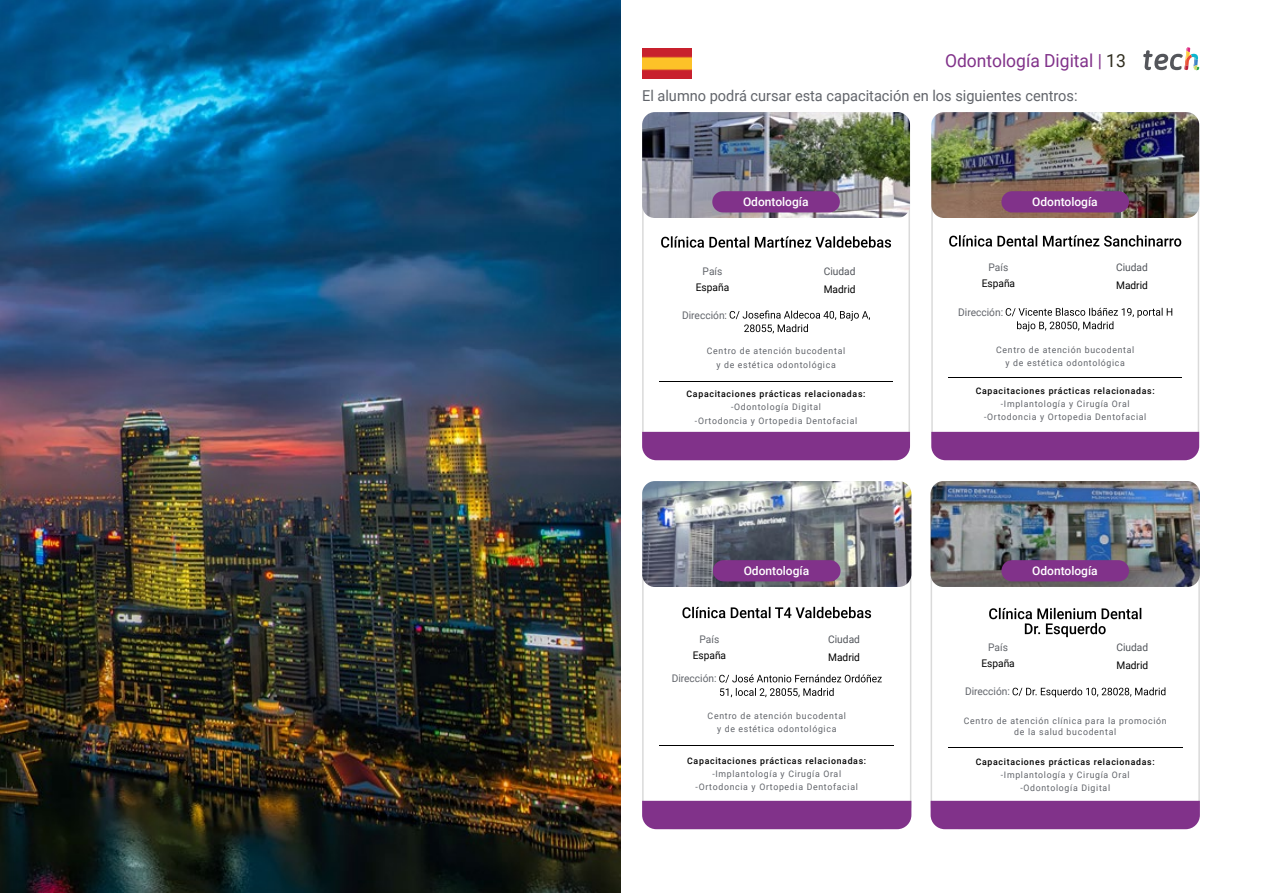
<style>
.page{position:relative;width:1263px;height:893px;background:#fff}
.page>*{position:absolute;margin:0;border:0;box-sizing:border-box;transform-origin:0 0}
.t1{font:18px "Roboto";color:#81328a}
.t2{font:15px "Roboto";color:#61646a}
.t3{font:500 12px "Roboto";color:#fff}
.t4{font:10.5px "Roboto";color:#61646a}
.t5{font:10.5px "Roboto";color:#000}
.t6{font:10.5px "Roboto";color:#52555b}
.t7{font:9px/13.2px "Roboto";letter-spacing:.08em;color:#61646a;text-align:center}
.t8{font:500 9px "Roboto";letter-spacing:.08em;color:#000}
.s1{color:#312e20}
</style>
<div class="page">
<svg style="left:1143px;top:47px;width:56px;height:24px"></svg>
<img style="left:643px;top:49px;width:49px;height:30px">
<img style="left:0;top:0;width:621px;height:893px">
<svg style="left:642px;top:151px;width:269px;height:310px"></svg>
<img style="left:642px;top:112px;width:268px;height:106px">
<div style="left:712px;top:191px;width:128px;height:21px;background:#81328a;border-radius:11px"></div>
<div style="left:642px;top:432px;width:268px;height:28px;background:#81328a"></div>
<hr style="left:659px;top:381px;width:234px;height:1px;background:#000">
<svg style="left:661px;top:236px;width:230px;height:12px"></svg>
<svg style="left:730px;top:311px;width:140px;height:22px"></svg>
<svg style="left:931px;top:123px;width:269px;height:338px"></svg>
<img style="left:931px;top:112px;width:268px;height:106px">
<div style="left:1001px;top:191px;width:128px;height:21px;background:#81328a;border-radius:11px"></div>
<div style="left:931px;top:432px;width:268px;height:28px;background:#81328a"></div>
<hr style="left:948px;top:377px;width:234px;height:1px;background:#000">
<svg style="left:949px;top:235px;width:232px;height:12px"></svg>
<svg style="left:1006px;top:308px;width:166px;height:23px"></svg>
<svg style="left:642px;top:491px;width:270px;height:339px"></svg>
<img style="left:642px;top:481px;width:269px;height:106px">
<div style="left:713px;top:560px;width:127px;height:21px;background:#81328a;border-radius:11px"></div>
<div style="left:642px;top:801px;width:269px;height:28px;background:#81328a"></div>
<hr style="left:659px;top:745px;width:235px;height:1px;background:#000">
<svg style="left:682px;top:607px;width:189px;height:11px"></svg>
<svg style="left:719px;top:674px;width:163px;height:23px"></svg>
<svg style="left:930px;top:587px;width:270px;height:243px"></svg>
<img style="left:930px;top:481px;width:270px;height:106px">
<div style="left:1001px;top:560px;width:128px;height:21px;background:#81328a;border-radius:11px"></div>
<div style="left:930px;top:801px;width:270px;height:28px;background:#81328a"></div>
<hr style="left:948px;top:747px;width:235px;height:1px;background:#000">
<svg style="left:989px;top:608px;width:152px;height:29px"></svg>
<svg style="left:1012px;top:687px;width:153px;height:10px"></svg>
<h1 class="t1" style="left:945px;top:48px;width:182px">Odontología Digital | <span class="s1">13</span></h1>
<h2 class="t2" style="left:642px;top:85px;width:437px">El alumno podrá cursar esta capacitación en los siguientes centros:</h2>
<h3 class="t3" style="left:743px;top:194px;width:67px">Odontología</h3>
<p class="t4" style="left:703px;top:264px;width:21px">País</p>
<p class="t5" style="left:696px;top:280px;width:35px">España</p>
<p class="t6" style="left:824px;top:264px;width:33px">Ciudad</p>
<p class="t5" style="left:824px;top:282px;width:33px">Madrid</p>
<p class="t4" style="left:682px;top:307px;width:46px">Dirección:</p>
<p class="t7" style="left:707px;top:344px;width:140px">Centro de atención bucodental y de estética odontológica</p>
<p class="t8" style="left:686px;top:388px;width:180px">Capacitaciones prácticas relacionadas:</p>
<p class="t7" style="left:695px;top:400px;width:164px">-Odontología Digital<br>-Ortodoncia y Ortopedia Dentofacial</p>
<h3 class="t3" style="left:744px;top:563px;width:67px">Odontología</h3>
<p class="t4" style="left:700px;top:632px;width:21px">País</p>
<p class="t5" style="left:693px;top:648px;width:35px">España</p>
<p class="t6" style="left:828px;top:632px;width:33px">Ciudad</p>
<p class="t5" style="left:828px;top:650px;width:33px">Madrid</p>
<p class="t4" style="left:672px;top:671px;width:46px">Dirección:</p>
<p class="t7" style="left:708px;top:708px;width:140px">Centro de atención bucodental y de estética odontológica</p>
<p class="t8" style="left:687px;top:754px;width:180px">Capacitaciones prácticas relacionadas:</p>
<p class="t7" style="left:696px;top:767px;width:164px">-Implantología y Cirugía Oral -Ortodoncia y Ortopedia Dentofacial</p>
<h3 class="t3" style="left:1032px;top:194px;width:67px">Odontología</h3>
<p class="t4" style="left:988px;top:260px;width:21px">País</p>
<p class="t5" style="left:982px;top:276px;width:35px">España</p>
<p class="t6" style="left:1116px;top:260px;width:33px">Ciudad</p>
<p class="t5" style="left:1116px;top:278px;width:33px">Madrid</p>
<p class="t4" style="left:958px;top:305px;width:46px">Dirección:</p>
<p class="t7" style="left:996px;top:342px;width:140px">Centro de atención bucodental y de estética odontológica</p>
<p class="t8" style="left:976px;top:384px;width:180px">Capacitaciones prácticas relacionadas:</p>
<p class="t7" style="left:984px;top:397px;width:164px">-Implantología y Cirugía Oral -Ortodoncia y Ortopedia Dentofacial</p>
<h3 class="t3" style="left:1032px;top:563px;width:67px">Odontología</h3>
<p class="t4" style="left:988px;top:640px;width:21px">País</p>
<p class="t5" style="left:981px;top:656px;width:35px">España</p>
<p class="t6" style="left:1116px;top:640px;width:33px">Ciudad</p>
<p class="t5" style="left:1116px;top:657px;width:33px">Madrid</p>
<p class="t4" style="left:965px;top:684px;width:46px">Dirección:</p>
<p class="t7" style="left:964px;top:715px;width:204px;line-height:11.2px">Centro de atención clínica para la promoción de la salud bucodental</p>
<p class="t8" style="left:976px;top:755px;width:180px">Capacitaciones prácticas relacionadas:</p>
<p class="t7" style="left:1001px;top:768px;width:130px">-Implantología y Cirugía Oral -Odontología Digital</p>
</div>
